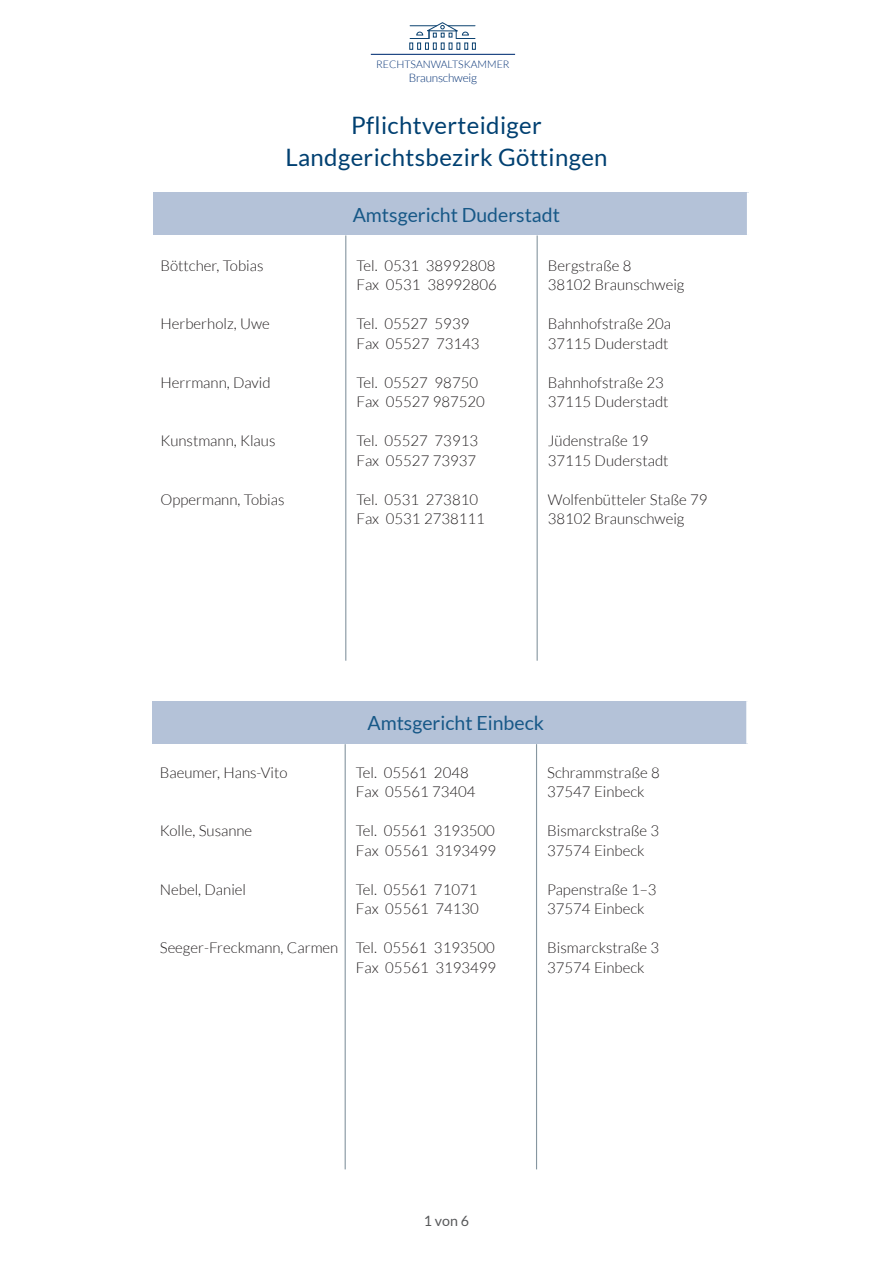
<style>
.page{position:relative;width:893px;height:1263px;background:#fff}
.page>*{position:absolute;margin:0;border:0;box-sizing:border-box;transform-origin:0 0}
.Überschrift_1{font:24px "Lato";letter-spacing:.015em;color:#004071}
.Überschrift_2_oG{font:19.5px "Lato";color:#175887}
.Grundschrift{font:300 15px/19.5px "Lato";color:#231f20}
.Pagina_lb{font:14.25px "Lato";color:#57585a}
.t1{font:300 11.7px "Lato";letter-spacing:-.015em;color:#002f73}
.t2{font:300 10.5px "Lato";color:#002f73}
</style>
<div class="page">
<div style="left:153px;top:192px;width:595px;height:43px;background:#b4c2d8"></div>
<hr style="left:747px;top:192px;width:3px;height:43px;background:#fff">
<hr style="left:345px;top:235px;width:1px;height:426px;background:#8696a0">
<hr style="left:537px;top:235px;width:1px;height:426px;background:#8696a0">
<div style="left:152px;top:701px;width:596px;height:43px;background:#b4c2d8"></div>
<hr style="left:746px;top:701px;width:3px;height:43px;background:#fff">
<hr style="left:345px;top:744px;width:1px;height:425px;background:#8696a0">
<hr style="left:536px;top:744px;width:1px;height:425px;background:#8696a0">
<svg style="left:410px;top:22px;width:66px;height:28px"></svg>
<hr style="left:371px;top:54px;width:144px;height:1px;background:#002f73">
<p class="t2" style="left:376px;top:58px;width:135px">RECHTSANWALTSKAMMER</p>
<p class="t1" style="left:409px;top:71px;width:70px">Braunschweig</p>
<p class="Überschrift_1" style="left:351px;top:112px;width:192px">Pflichtverteidiger</p>
<p class="Überschrift_1" style="left:285px;top:144px;width:324px">Landgerichtsbezirk Göttingen</p>
<p class="Überschrift_2_oG" style="left:353px;top:204px;width:209px">Amtsgericht Duderstadt</p>
<p class="Grundschrift" style="left:160px;top:256px;width:105px">Böttcher, Tobias</p>
<p class="Grundschrift" style="left:160px;top:314px;width:111px">Herberholz, Uwe</p>
<p class="Grundschrift" style="left:160px;top:373px;width:112px">Herrmann, David</p>
<p class="Grundschrift" style="left:160px;top:431px;width:116px">Kunstmann, Klaus</p>
<p class="Grundschrift" style="left:160px;top:490px;width:126px">Oppermann, Tobias</p>
<p class="Grundschrift" style="left:356px;top:256px;width:141px">Tel. 0531 38992808</p>
<p class="Grundschrift" style="left:356px;top:275px;width:142px">Fax 0531 38992806</p>
<p class="Grundschrift" style="left:356px;top:314px;width:114px">Tel. 05527 5939</p>
<p class="Grundschrift" style="left:356px;top:334px;width:125px">Fax 05527 73143</p>
<p class="Grundschrift" style="left:356px;top:373px;width:123px">Tel. 05527 98750</p>
<p class="Grundschrift" style="left:356px;top:392px;width:130px">Fax 05527 987520</p>
<p class="Grundschrift" style="left:356px;top:431px;width:123px">Tel. 05527 73913</p>
<p class="Grundschrift" style="left:356px;top:451px;width:121px">Fax 05527 73937</p>
<p class="Grundschrift" style="left:356px;top:490px;width:123px">Tel. 0531 273810</p>
<p class="Grundschrift" style="left:356px;top:509px;width:130px">Fax 0531 2738111</p>
<p class="Grundschrift" style="left:548px;top:256px;width:85px">Bergstraße 8</p>
<p class="Grundschrift" style="left:548px;top:275px;width:138px">38102 Braunschweig</p>
<p class="Grundschrift" style="left:548px;top:314px;width:125px">Bahnhofstraße 20a</p>
<p class="Grundschrift" style="left:548px;top:334px;width:122px">37115 Duderstadt</p>
<p class="Grundschrift" style="left:548px;top:373px;width:117px">Bahnhofstraße 23</p>
<p class="Grundschrift" style="left:548px;top:392px;width:122px">37115 Duderstadt</p>
<p class="Grundschrift" style="left:548px;top:431px;width:102px">Jüdenstraße 19</p>
<p class="Grundschrift" style="left:548px;top:451px;width:122px">37115 Duderstadt</p>
<p class="Grundschrift" style="left:548px;top:490px;width:161px">Wolfenbütteler Staße 79</p>
<p class="Grundschrift" style="left:548px;top:509px;width:138px">38102 Braunschweig</p>
<p class="Grundschrift" style="left:160px;top:763px;width:129px">Baeumer, Hans-Vito</p>
<p class="Grundschrift" style="left:160px;top:821px;width:94px">Kolle, Susanne</p>
<p class="Grundschrift" style="left:160px;top:880px;width:88px">Nebel, Daniel</p>
<p class="Grundschrift" style="left:160px;top:938px;width:180px">Seeger-Freckmann, Carmen</p>
<p class="Überschrift_2_oG" style="left:367px;top:712px;width:178px">Amtsgericht Einbeck</p>
<p class="Grundschrift" style="left:356px;top:763px;width:114px">Tel. 05561 2048</p>
<p class="Grundschrift" style="left:356px;top:782px;width:121px">Fax 05561 73404</p>
<p class="Grundschrift" style="left:356px;top:821px;width:141px">Tel. 05561 3193500</p>
<p class="Grundschrift" style="left:356px;top:841px;width:142px">Fax 05561 3193499</p>
<p class="Grundschrift" style="left:356px;top:880px;width:123px">Tel. 05561 71071</p>
<p class="Grundschrift" style="left:356px;top:899px;width:125px">Fax 05561 74130</p>
<p class="Grundschrift" style="left:356px;top:938px;width:141px">Tel. 05561 3193500</p>
<p class="Grundschrift" style="left:356px;top:958px;width:142px">Fax 05561 3193499</p>
<p class="Grundschrift" style="left:547px;top:763px;width:114px">Schrammstraße 8<br>37547 Einbeck</p>
<p class="Grundschrift" style="left:547px;top:821px;width:114px">Bismarckstraße 3</p>
<p class="Grundschrift" style="left:547px;top:841px;width:99px">37574 Einbeck</p>
<p class="Grundschrift" style="left:547px;top:880px;width:111px">Papenstraße 1–3</p>
<p class="Grundschrift" style="left:547px;top:899px;width:99px">37574 Einbeck</p>
<p class="Grundschrift" style="left:547px;top:938px;width:114px">Bismarckstraße 3</p>
<p class="Grundschrift" style="left:547px;top:958px;width:99px">37574 Einbeck</p>
<p class="Pagina_lb" style="left:424px;top:1213px;width:47px">1 von 6</p>
</div>
